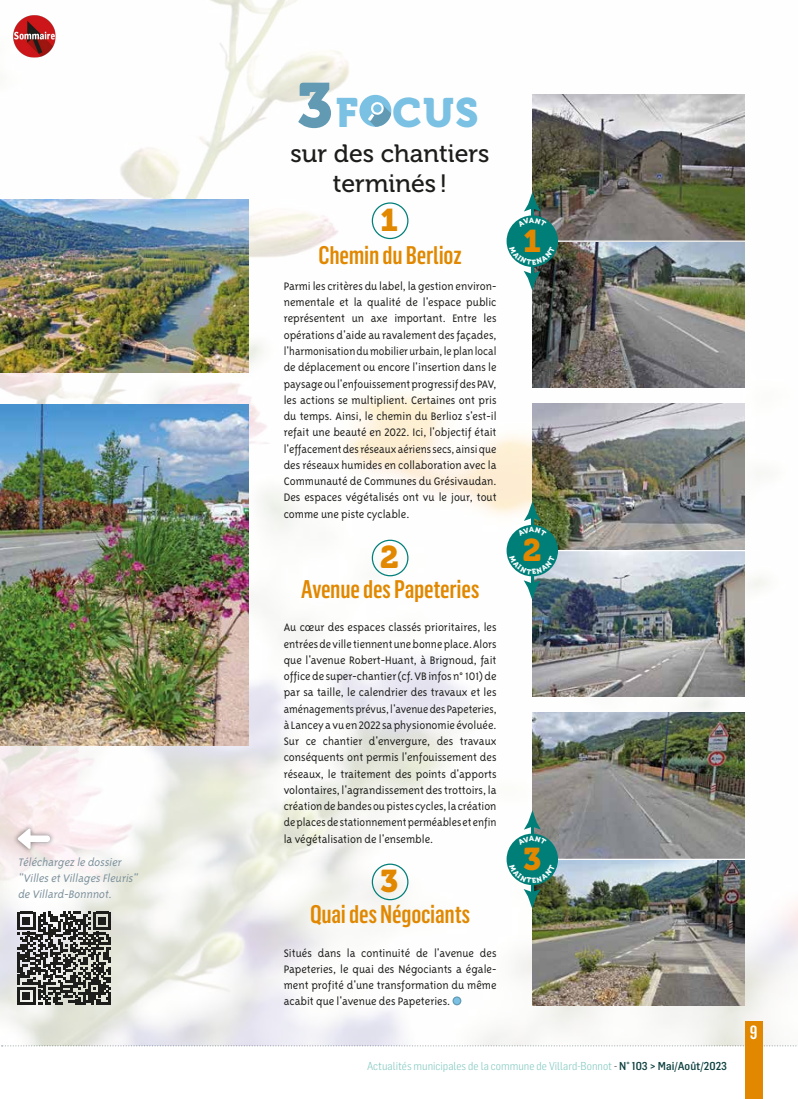
<style>
.page{position:relative;width:798px;height:1099px;background:#fff}
.page>*{position:absolute;margin:0;border:0;box-sizing:border-box;transform-origin:0 0}
.t1{font:40.75px "Museo 900";color:#7ac1e3}
.t2{font:31.25px "Museo 900";color:#e18800}
.t3{font:500 25px "Flama Condensed";letter-spacing:-.01em;color:#e18800}
.t4{font:25px/30px "Museo 500";color:#1d1d1b;text-align:center}
.t5{font:500 18.75px "Flama Condensed";color:#fff}
.t6{font:300 12.5px/16.2px "Triplex Sans OT";color:#1d1d1b;text-align:justify}
.t7{font:italic 300 12.5px/16.2px "Triplex Sans OT";color:#7c909b}
.t8{font:300 11.25px "Flama Semicondensed";color:#7dc7be}
.s1{font-size:62.5px;color:#629ab4}
.s2{color:#1d1d1b}
.s3{font-weight:500;color:#0e4140}
</style>
<div class="page">
<svg style="left:2px;top:1045px;width:795px;height:1px"></svg>
<img style="left:0;top:0;width:797px;height:1045px">
<div style="left:371px;top:202px;width:37px;height:37px;border:1px solid #007f79;border-radius:50%"></div>
<div style="left:371px;top:539px;width:37px;height:37px;border:1px solid #007f79;border-radius:50%"></div>
<div style="left:371px;top:863px;width:37px;height:37px;border:1px solid #007f79;border-radius:50%"></div>
<div style="left:453px;top:997px;width:7px;height:7px;background:#7ac1e3;border-radius:50%"></div>
<div style="left:452px;top:996px;width:9px;height:9px;border:1px solid #629ab4;border-radius:50%"></div>
<img style="left:0;top:405px;width:248px;height:340px">
<img style="left:0;top:200px;width:248px;height:172px">
<img style="left:531px;top:712px;width:213px;height:293px">
<div style="left:359px;top:95px;width:32px;height:32px;background:#7ac1e3;border-radius:50%"></div>
<svg style="left:367px;top:102px;width:24px;height:25px"></svg>
<img style="left:531px;top:95px;width:213px;height:292px">
<hr style="left:524px;top:240px;width:238px;height:2px;background:#fff">
<div style="left:506px;top:215px;width:51px;height:52px;background:#007f79;border-radius:50%"></div>
<hr style="left:530px;top:200px;width:3px;height:82px;background:#007f79">
<svg style="left:523px;top:192px;width:17px;height:19px"></svg>
<svg style="left:523px;top:271px;width:17px;height:19px"></svg>
<img style="left:531px;top:404px;width:213px;height:292px">
<hr style="left:524px;top:550px;width:238px;height:1px;background:#fff">
<div style="left:506px;top:525px;width:51px;height:51px;background:#007f79;border-radius:50%"></div>
<hr style="left:530px;top:509px;width:3px;height:82px;background:#007f79">
<svg style="left:523px;top:501px;width:17px;height:20px"></svg>
<svg style="left:523px;top:580px;width:17px;height:19px"></svg>
<hr style="left:524px;top:858px;width:238px;height:2px;background:#fff">
<div style="left:506px;top:833px;width:51px;height:52px;background:#007f79;border-radius:50%"></div>
<hr style="left:530px;top:817px;width:3px;height:83px;background:#007f79">
<svg style="left:523px;top:810px;width:17px;height:19px"></svg>
<svg style="left:523px;top:889px;width:17px;height:19px"></svg>
<div style="left:744px;top:1021px;width:18px;height:77px;background:#e18800"></div>
<svg style="left:18px;top:911px;width:93px;height:93px;background:#6a6a67"></svg>
<div style="left:13px;top:823px;width:42px;height:31px;background:#1d1d1b;opacity:.5"></div>
<svg style="left:17px;top:828px;width:33px;height:21px"></svg>
<img style="left:13px;top:15px;width:43px;height:43px">
<svg style="left:517px;top:217px;width:29px;height:4px"></svg>
<svg style="left:509px;top:252px;width:45px;height:13px"></svg>
<svg style="left:517px;top:527px;width:29px;height:3px"></svg>
<svg style="left:509px;top:561px;width:45px;height:13px"></svg>
<svg style="left:517px;top:835px;width:29px;height:4px"></svg>
<svg style="left:509px;top:870px;width:45px;height:13px"></svg>
<p class="t7" style="left:18px;top:853px;width:124px">Téléchargez le dossier "Villes etVillages Fleuris" de Villard-Bonnnot.</p>
<h1 class="t1" style="left:296px;top:89px;width:183px"><span class="s1">3</span>F CUS</h1>
<h3 class="t4" style="left:290px;top:139px;width:200px">sur des chantiers terminés!</h3>
<h2 class="t2" style="left:380px;top:202px;width:20px">1</h2>
<h3 class="t3" style="left:318px;top:239px;width:144px">Chemin du Berlioz</h3>
<p class="t6" style="left:283px;top:278px;width:214px">Parmi les critères du label, la gestion environ&shy;nementale et la qualité de l'espace public représentent un axe important. Entre les opérations d'aide au ravalement des façades, l'harmonisation du mobilier urbain, le plan local de déplacement ou encore l'insertion dans le paysage ou l'enfouissement progressif des PAV, les actions se multiplient. Certaines ont pris du temps. Ainsi, le chemin du Berlioz s'est-il refait une beauté en 2022. Ici, l'objectif était l'effacement des réseaux aériens secs, ainsi que des réseaux humides en collaboration avec la Communauté de Communes du Grésivaudan.<br>Des espaces végétalisés ont vu le jour, tout comme une piste cyclable.</p>
<h2 class="t2" style="left:380px;top:540px;width:20px">2</h2>
<h3 class="t3" style="left:301px;top:573px;width:180px">Avenue des Papeteries</h3>
<p class="t6" style="left:283px;top:619px;width:214px">Au cœur des espaces classés prioritaires, les entrées de ville tiennent une bonne place. Alors que l'avenue Robert-Huant, à Brignoud, fait office de super-chantier (cf. VB infos n° 101) de par sa taille, le calendrier des travaux et les aménagements prévus, l'avenue des Papeteries, à Lancey a vu en 2022 sa physionomie évoluée.<br>Sur ce chantier d'envergure, des travaux conséquents ont permis l'enfouissement des réseaux, le traitement des points d'apports volontaires, l'agrandissement des trottoirs, la création de bandes ou pistes cycles, la création de places de stationnement perméables et enfin la végétalisation de l'ensemble.</p>
<h2 class="t2" style="left:380px;top:863px;width:20px">3</h2>
<h3 class="t3" style="left:310px;top:898px;width:161px">Quai des Négociants</h3>
<p class="t6" style="left:283px;top:944px;width:214px">Situés dans la continuité de l'avenue des Papeteries, le quai des Négociants a égale&shy;ment profité d'une transformation du même acabit que l'avenue des Papeteries.</p>
<h2 class="t2" style="left:523px;top:223px;width:20px">1</h2>
<h2 class="t2" style="left:522px;top:532px;width:20px">2</h2>
<h2 class="t2" style="left:523px;top:841px;width:20px">3</h2>
<p class="t8" style="left:367px;top:1059px;width:361px">Actualités municipales de la commune de Villard-Bonnot <span class="s2">-</span> <span class="s3">N° 103 &gt; Mai/Août/2023</span></p>
<h3 class="t5" style="left:749px;top:1020px;width:9px">9</h3>
</div>
